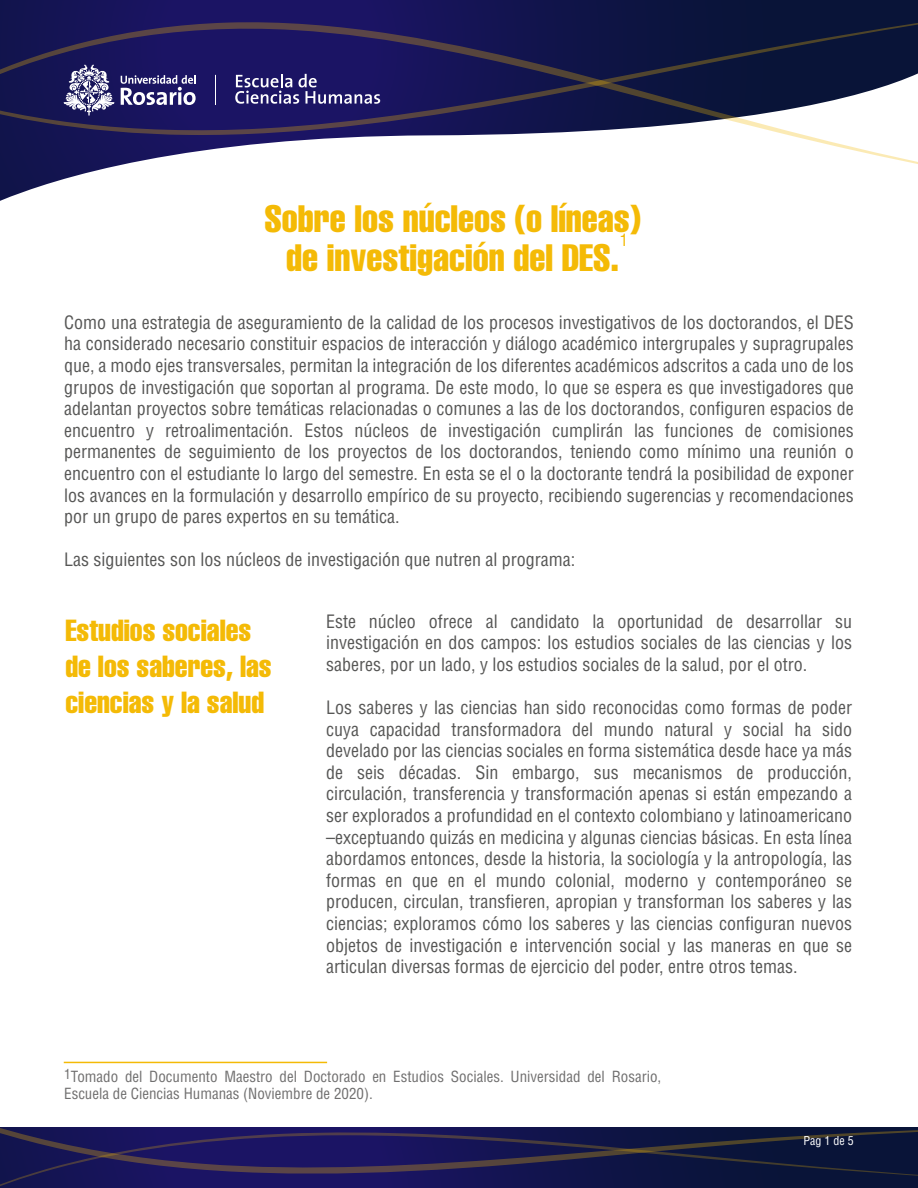
<style>
.page{position:relative;width:918px;height:1188px;background:#fff}
.page>*{position:absolute;margin:0;border:0;box-sizing:border-box;transform-origin:0 0}
.t1{font:extra-condensed 37.5px/39px "Helvetica";color:#f4ba06;text-align:center}
.t2{font:extra-condensed 30px/36px "Helvetica";color:#f4ba06}
.t3{font:condensed 18px/21.6px "Helvetica LT Std";color:#575756;text-align:justify}
.t4{font:condensed 16.5px "Helvetica LT Std";color:#f4ba06}
.t5{font:condensed 15px/16.5px "Helvetica LT Std";color:#706f6f}
.t6{font:condensed 12px "Helvetica LT Std";color:#fff}
</style>
<div class="page">
<svg style="left:0;top:1061px;width:918px;height:71px"></svg>
<svg style="left:0;top:1132px;width:918px;height:56px;background:#1b1a4d"></svg>
<svg style="left:0;top:0;width:918px;height:22px;background:#12144f"></svg>
<svg style="left:0;top:22px;width:918px;height:179px"></svg>
<hr style="left:215px;top:75px;width:1px;height:30px;background:#fff">
<svg style="left:63px;top:64px;width:52px;height:51px"></svg>
<svg style="left:121px;top:75px;width:75px;height:30px"></svg>
<svg style="left:235px;top:74px;width:145px;height:30px;background:#4c4785"></svg>
<hr style="left:64px;top:1062px;width:263px;height:1px;background:#f4ba06">
<h1 class="t1" style="left:264px;top:198px;width:378px">Sobre los núcleos (o líneas) de investigación del DES.</h1>
<p class="t4" style="left:620px;top:230px;width:10px">1</p>
<p class="t3" style="left:64px;top:311px;width:791px">Como una estrategia de aseguramiento de la calidad de los procesos investigativos de los doctorandos, el DES ha considerado necesario constituir espacios de interacción y diálogo académico intergrupales y supragrupales que, a modo ejes transversales, permitan la integración de los diferentes académicos adscritos a cada uno de los grupos de investigación que soportan al programa. De este modo, lo que se espera es que investigadores que adelantan proyectos sobre temáticas relacionadas o comunes a las de los doctorandos, configuren espacios de encuentro y retroalimentación. Estos núcleos de investigación cumplirán las funciones de comisiones permanentes de seguimiento de los proyectos de los doctorandos, teniendo como mínimo una reunión o encuentro con el estudiante lo largo del semestre. En esta se el o la doctorante tendrá la posibilidad de exponer los avances en la formulación y desarrollo empírico de su proyecto, recibiendo sugerencias y recomendaciones por un grupo de pares expertos en su temática.</p>
<p class="t3" style="left:64px;top:549px;width:513px">Las siguientes son los núcleos de investigación que nutren al programa:</p>
<h2 class="t2" style="left:65px;top:612px;width:208px">Estudios sociales de los saberes, las ciencias y la salud</h2>
<p class="t3" style="left:326px;top:610px;width:527px">Este núcleo ofrece al candidato la oportunidad de desarrollar su investigación en dos campos: los estudios sociales de las ciencias y los saberes, por un lado, y los estudios sociales de la salud, por el otro.</p>
<p class="t3" style="left:326px;top:697px;width:528px">Los saberes y las ciencias han sido reconocidas como formas de poder cuya capacidad transformadora del mundo natural y social ha sido develado por las ciencias sociales en forma sistemática desde hace ya más de seis décadas. Sin embargo, sus mecanismos de producción, circulación, transferencia y transformación apenas si están empezando a ser explorados a profundidad en el contexto colombiano y latinoamericano –exceptuando quizás en medicina y algunas ciencias básicas. En esta línea abordamos entonces, desde la historia, la sociología y la antropología, las formas en que en el mundo colonial, moderno y contemporáneo se producen, circulan, transfieren, apropian y transforman los saberes y las ciencias; exploramos cómo los saberes y las ciencias configuran nuevos objetos de investigación e intervención social y las maneras en que se articulan diversas formas de ejercicio del poder, entre otros temas.</p>
<p class="t5" style="left:64px;top:1068px;width:599px"><sup>1</sup>Tomado del Documento Maestro del Doctorado en Estudios Sociales. Universidad del Rosario,<br>Escuela de Ciencias Humanas (Noviembre de 2020).</p>
<p class="t6" style="left:804px;top:1133px;width:52px">Pag 1 de 5</p>
</div>
